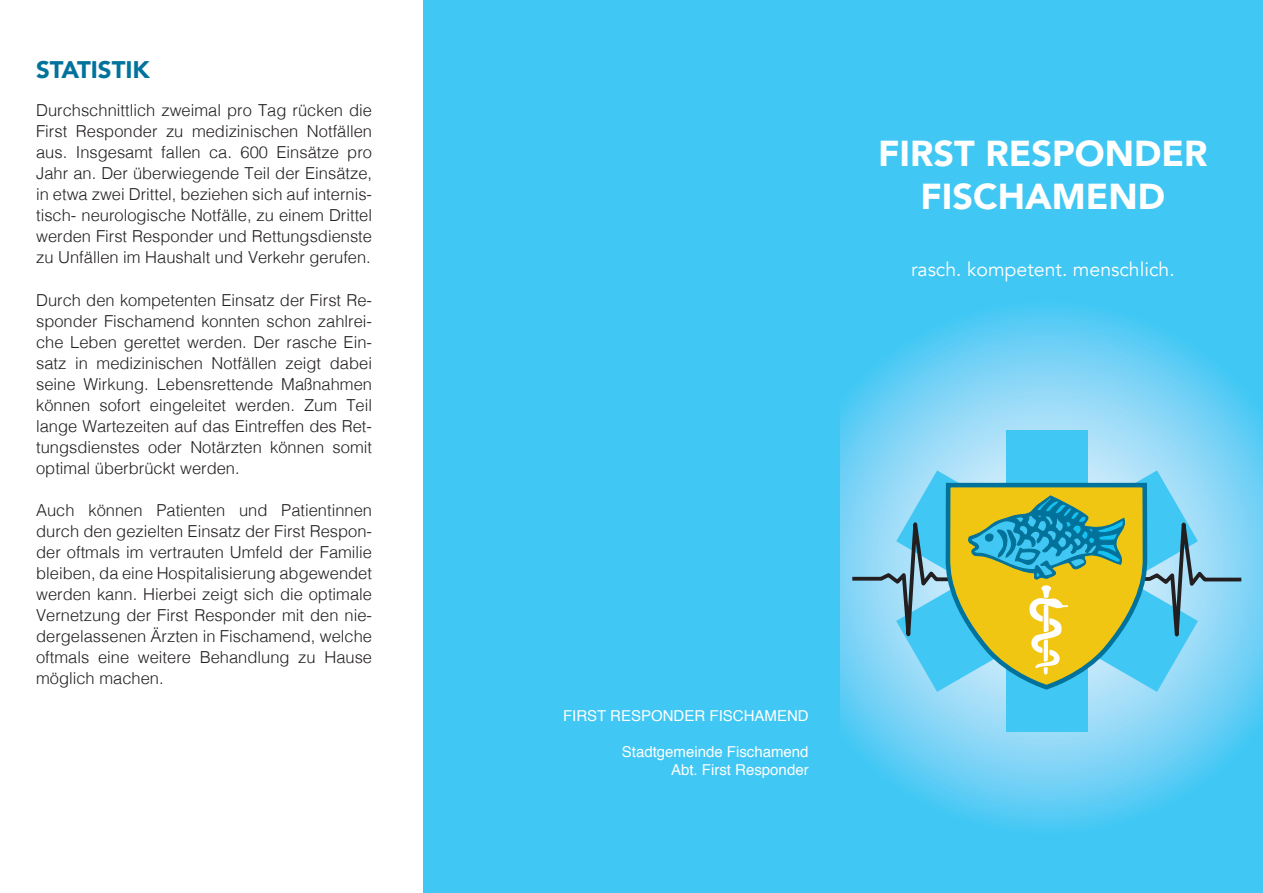
<style>
.page{position:relative;width:1263px;height:893px;background:#fff}
.page>*{position:absolute;margin:0;border:0;box-sizing:border-box;transform-origin:0 0}
.t1{font:900 36px/43.2px "Avenir";color:#fff;text-align:center}
.t2{font:900 24px "Avenir";color:#00729c}
.t3{font:19.5px "Avenir";color:#fff}
.t4{font:300 16.5px/21px "Helvetica";color:#231f20;text-align:justify}
.t5{font:15px/18px "Helvetica";color:#fff;text-align:right}
</style>
<div class="page">
<div style="left:424px;top:0;width:839px;height:893px;background:#40c7f4"></div>
<svg style="left:840px;top:311px;width:423px;height:514px"></svg>
<div style="left:1006px;top:431px;width:82px;height:301px;background:#40c7f4"></div>
<svg style="left:896px;top:470px;width:302px;height:10px"></svg>
<svg style="left:852px;top:480px;width:389px;height:212px"></svg>
<h2 class="t2" style="left:36px;top:49px;width:27px">Statisti</h2>
<h2 class="t2" style="left:133px;top:49px;width:19px">k</h2>
<p class="t4" style="left:36px;top:99px;width:337px">Durchschnittlich zweimal pro Tag rücken die First Responder zu medizinischen Notfällen aus. Insgesamt fallen ca. 600 Einsätze pro Jahr an. Der überwiegende Teil der Einsätze, in etwa zwei Drittel, beziehen sich auf internis&shy;tisch- neurologische Notfälle, zu einem Drittel werden First Responder und Rettungsdienste zu Unfällen im Haushalt und Verkehr gerufen.</p>
<p class="t4" style="left:36px;top:288px;width:337px">Durch den kompetenten Einsatz der First Re&shy;sponder Fischamend konnten schon zahlrei&shy;che Leben gerettet werden. Der rasche Ein&shy;satz in medizinischen Notfällen zeigt dabei seine Wirkung. Lebensrettende Maßnahmen können sofort eingeleitet werden. Zum Teil lange Wartezeiten auf das Eintreffen des Ret&shy;tungsdienstes oder Notärzten können somit optimal überbrückt werden.</p>
<p class="t4" style="left:36px;top:498px;width:337px">Auch können Patienten und Patientinnen durch den gezielten Einsatz der First Respon&shy;der oftmals im vertrauten Umfeld der Familie bleiben, da eine Hospitalisierung abgewendet werden kann. Hierbei zeigt sich die optimale Vernetzung der First Responder mit den nie&shy;dergelassenen Ärzten in Fischamend, welche oftmals eine weitere Behandlung zu Hause möglich machen.</p>
<h1 class="t1" style="left:878px;top:131px;width:331px">FIRST RESPONDER<br>FISCHAMEND</h1>
<p class="t3" style="left:911px;top:257px;width:265px">rasch. kompetent. menschlich.</p>
<p class="t5" style="left:563px;top:707px;width:247px">FIRST RESPONDER FISCHAMEND</p>
<p class="t5" style="left:622px;top:743px;width:188px">Stadtgemeinde Fischamend<br>Abt. First Responder</p>
</div>
